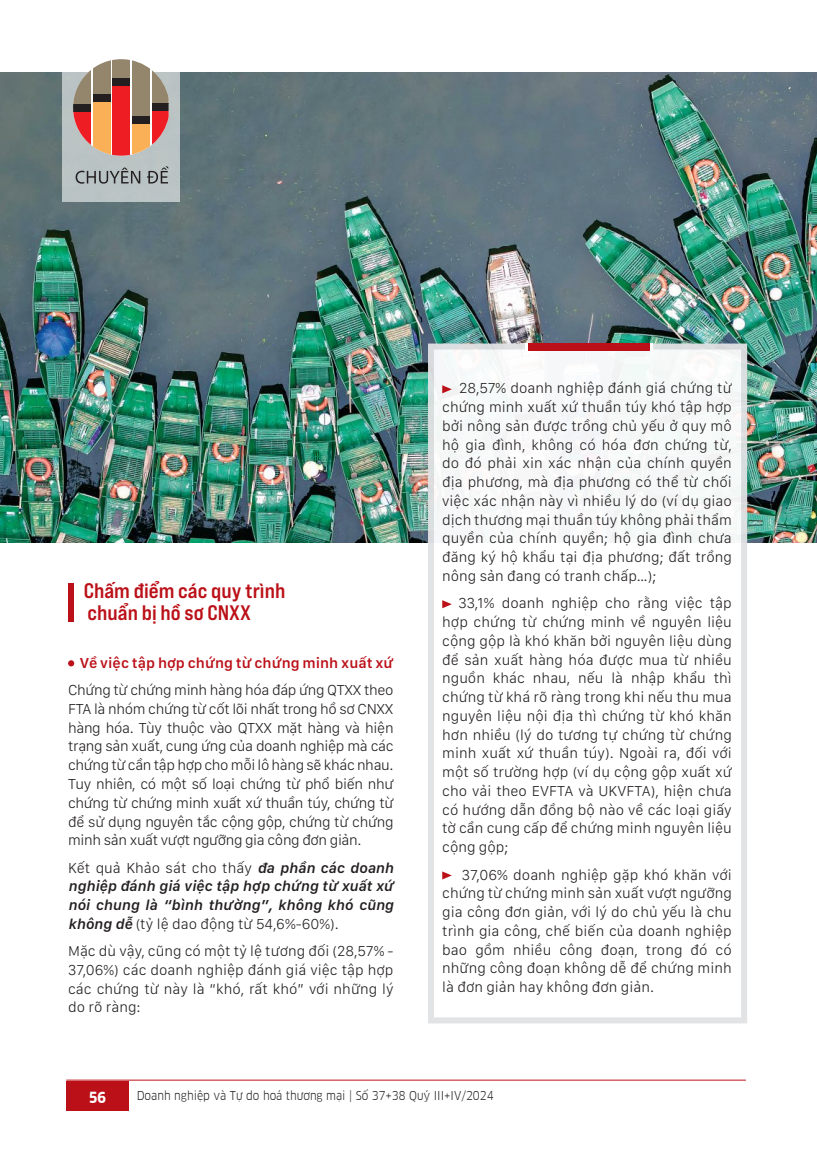
<style>
.page{position:relative;width:817px;height:1166px;background:#fff}
.page>*{position:absolute;margin:0;border:0;box-sizing:border-box;transform-origin:0 0}
.TIT_NHO_TRONG_BAI{font:700 21px "SVN Bebas Neue Pro Expanded";color:#bb1018}
.NOI_DUNG{font:300 15px/18.8px "San Francisco Text";color:#231f20;text-align:justify}
.NOI_DUNG-2{font:italic 600 15px/18.8px "San Francisco Text";color:#231f20;text-align:justify}
.NOI_DUNG-3{font:600 15px "San Francisco Text";color:#bb1018}
.t1{font:15px "Goethe Clan Bold VU";color:#fff}
.t2{font:12px "Goethe Clan VU";color:#231f20}
.s1{font-weight:300;font-style:normal}
</style>
<div class="page">
<div style="left:66px;top:1080px;width:63px;height:30px;background:#bb1018"></div>
<hr style="left:66px;top:1079px;width:679px;height:1px;background:#bb1018">
<img style="left:0;top:72px;width:816px;height:470px">
<svg style="left:68px;top:660px;width:6px;height:6px"></svg>
<div style="left:428px;top:343px;width:319px;height:680px;background:#fff;border:6px solid #e1e2e4"></div>
<svg style="left:442px;top:385px;width:9px;height:8px"></svg>
<svg style="left:442px;top:600px;width:9px;height:8px"></svg>
<svg style="left:442px;top:871px;width:9px;height:8px"></svg>
<svg style="left:525px;top:343px;width:127px;height:7px"></svg>
<div style="left:528px;top:343px;width:121px;height:7px;background:#bb1018"></div>
<div style="left:68px;top:583px;width:6px;height:38px;background:#bb1018"></div>
<div style="left:62px;top:72px;width:118px;height:129px;background:#bac3c4"></div>
<svg style="left:76px;top:167px;width:64px;height:17px"></svg>
<svg style="left:147px;top:166px;width:22px;height:17px"></svg>
<svg style="left:90px;top:60px;width:62px;height:96px"></svg>
<div style="left:93px;top:59px;width:17px;height:35px;background:#93866d"></div>
<div style="left:113px;top:59px;width:17px;height:19px;background:#93866d"></div>
<div style="left:133px;top:59px;width:17px;height:58px;background:#93866d"></div>
<svg style="left:152px;top:70px;width:17px;height:33px"></svg>
<svg style="left:73px;top:71px;width:17px;height:33px"></svg>
<svg style="left:73px;top:111px;width:17px;height:45px"></svg>
<div style="left:113px;top:86px;width:17px;height:70px;background:#ee1d23"></div>
<svg style="left:133px;top:124px;width:17px;height:32px"></svg>
<svg style="left:152px;top:111px;width:17px;height:45px"></svg>
<div style="left:93px;top:102px;width:17px;height:54px;background:#fab056"></div>
<div style="left:73px;top:104px;width:17px;height:7px;background:#231f20"></div>
<div style="left:93px;top:94px;width:17px;height:8px;background:#231f20"></div>
<div style="left:113px;top:78px;width:17px;height:8px;background:#231f20"></div>
<div style="left:133px;top:117px;width:17px;height:7px;background:#231f20"></div>
<div style="left:152px;top:103px;width:17px;height:8px;background:#231f20"></div>
<p class="TIT_NHO_TRONG_BAI" style="left:84px;top:576px;width:203px">Chấm điểm các quy trình</p>
<p class="TIT_NHO_TRONG_BAI" style="left:88px;top:598px;width:165px">chuẩn bị hồ sơ CNXX</p>
<p class="NOI_DUNG-3" style="left:80px;top:653px;width:315px">Về việc tập hợp chứng từ chứng minh xuất xứ</p>
<p class="NOI_DUNG" style="left:68px;top:680px;width:327px">Chứng từ chứng minh hàng hóa đáp ứng QTXX theo FTA là nhóm chứng từ cốt lõi nhất trong hồ sơ CNXX hàng hóa. Tùy thuộc vào QTXX mặt hàng và hiện trạng sản xuất, cung ứng của doanh nghiệp mà các chứng từ cần tập hợp cho mỗi lô hàng sẽ khác nhau.<br>Tuy nhiên, có một số loại chứng từ phổ biến như chứng từ chứng minh xuất xứ thuần túy, chứng từ để sử dụng nguyên tắc cộng gộp, chứng từ chứng minh sản xuất vượt ngưỡng gia công đơn giản.</p>
<p class="NOI_DUNG-2" style="left:68px;top:857px;width:327px"><span class="s1">Kết quả Khảo sát cho thấy</span> đa phần các doanh nghiệp đánh giá việc tập hợp chứng từ xuất xứ nói chung là “bình thường”, không khó cũng không dễ <span class="s1">(tỷ lệ dao động từ 54,6%-60%).</span></p>
<p class="NOI_DUNG" style="left:68px;top:941px;width:327px">Mặc dù vậy, cũng có một tỷ lệ tương đối (28,57% - 37,06%) các doanh nghiệp đánh giá việc tập hợp các chứng từ này là “khó, rất khó” với những lý do rõ ràng:</p>
<p class="NOI_DUNG" style="left:442px;top:378px;width:291px;text-indent:17px">28,57% doanh nghiệp đánh giá chứng từ chứng minh xuất xứ thuần túy khó tập hợp bởi nông sản được trồng chủ yếu ở quy mô hộ gia đình, không có hóa đơn chứng từ, do đó phải xin xác nhận của chính quyền địa phương, mà địa phương có thể từ chối việc xác nhận này vì nhiều lý do (ví dụ giao dịch thương mại thuần túy không phải thẩm quyền của chính quyền; hộ gia đình chưa đăng ký hộ khẩu tại địa phương; đất trồng nông sản đang có tranh chấp…);</p>
<p class="NOI_DUNG" style="left:442px;top:593px;width:291px;text-indent:16px">33,1% doanh nghiệp cho rằng việc tập hợp chứng từ chứng minh về nguyên liệu cộng gộp là khó khăn bởi nguyên liệu dùng để sản xuất hàng hóa được mua từ nhiều nguồn khác nhau, nếu là nhập khẩu thì chứng từ khá rõ ràng trong khi nếu thu mua nguyên liệu nội địa thì chứng từ khó khăn hơn nhiều (lý do tương tự chứng từ chứng minh xuất xứ thuần túy). Ngoài ra, đối với một số trường hợp (ví dụ cộng gộp xuất xứ cho vải theo EVFTA và UKVFTA), hiện chưa có hướng dẫn đồng bộ nào về các loại giấy tờ cần cung cấp để chứng minh nguyên liệu cộng gộp;</p>
<p class="NOI_DUNG" style="left:442px;top:864px;width:291px;text-indent:20px">37,06% doanh nghiệp gặp khó khăn với chứng từ chứng minh sản xuất vượt ngưỡng gia công đơn giản, với lý do chủ yếu là chu trình gia công, chế biến của doanh nghiệp bao gồm nhiều công đoạn, trong đó có những công đoạn không dễ để chứng minh là đơn giản hay không đơn giản.</p>
<p class="t1" style="left:89px;top:1085px;width:18px">56</p>
<p class="t2" style="left:137px;top:1086px;width:358px">Doanh nghiệp và Tự do hoá thương mại | Số 37+38 Quý III+IV/2024</p>
</div>
